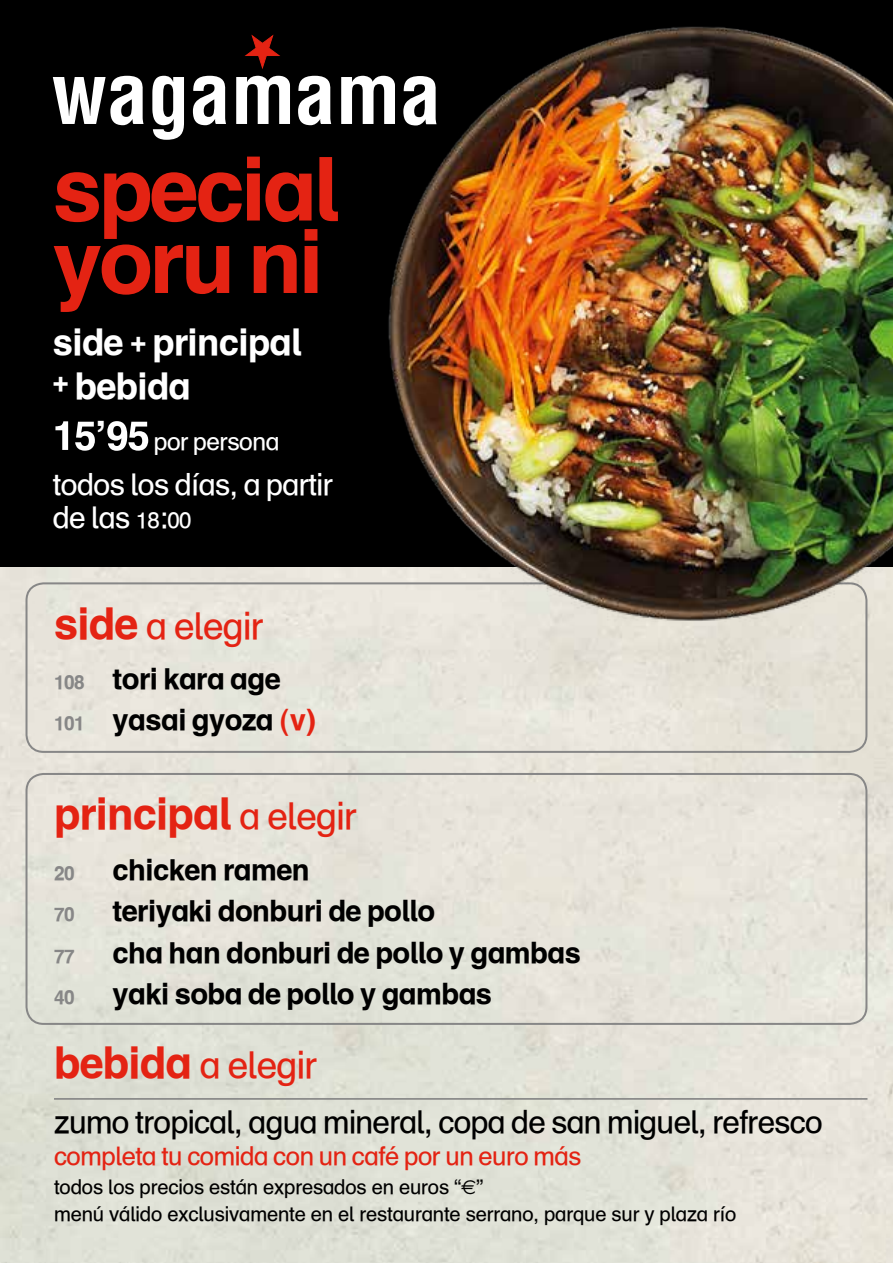
<style>
.page{position:relative;width:893px;height:1263px;background:#fff}
.page>*{position:absolute;margin:0;border:0;box-sizing:border-box;transform-origin:0 0}
.t1{font:700 88.2px/72.4px "Wagamama";letter-spacing:-.04em;color:#e42313}
.t2{font:700 54px "Wagamama";color:#fff}
.t3{font:700 43.05px "Wagamama";letter-spacing:-.02em;color:#e42313}
.t4{font:37.05px "Wagamama Normal";letter-spacing:-.02em;color:#e42313}
.t5{font:700 36.15px/43px "Wagamama";letter-spacing:-.02em;color:#fff}
.t6{font:31.5px "Wagamama Normal";letter-spacing:-.025em;color:#000}
.t7{font:30px/32.8px "Wagamama Normal";letter-spacing:-.02em;color:#fff}
.t8{font:700 28.95px/41.5px "Wagamama";letter-spacing:-.02em;color:#000}
.t9{font:25.65px "Wagamama Normal";letter-spacing:-.02em;color:#e42313}
.t10{font:700 25.5px "Wagamama";letter-spacing:-.02em;color:#878787}
.t11{font:24.45px "Wagamama Normal";letter-spacing:-.02em;color:#fff}
.t12{font:20.1px/26.7px "Wagamama Normal";letter-spacing:-.01em;color:#000}
.s1{font-size:40.5px}
.s2{font-family:"Wagamama";font-weight:700;font-size:43.05px}
.s3{font-size:25.5px;color:#878787}
.s4{color:#e42313}
.s5{font-family:"Wagamama Normal";font-weight:400;font-size:37.05px}
.s6{font-family:"Euro Sans"}
</style>
<div class="page">
<img style="left:0;top:566px;width:893px;height:697px">
<div style="left:26px;top:582px;width:841px;height:171px;border:2px solid #878787;border-radius:17px"></div>
<div style="left:0;top:0;width:893px;height:566px;background:#000"></div>
<img style="left:228px;top:26px;width:665px;height:615px">
<svg style="left:246px;top:36px;width:33px;height:32px"></svg>
<svg style="left:53px;top:76px;width:91px;height:49px"></svg>
<svg style="left:152px;top:76px;width:32px;height:64px"></svg>
<svg style="left:193px;top:76px;width:33px;height:49px"></svg>
<svg style="left:236px;top:76px;width:54px;height:48px"></svg>
<svg style="left:298px;top:76px;width:33px;height:49px"></svg>
<svg style="left:341px;top:76px;width:54px;height:48px"></svg>
<svg style="left:403px;top:76px;width:33px;height:49px"></svg>
<hr style="left:54px;top:1098px;width:813px;height:2px;background:#878787">
<div style="left:26px;top:773px;width:841px;height:252px;border:2px solid #878787;border-radius:17px"></div>
<h1 class="t1" style="left:53px;top:152px;width:288px">special yoru ni</h1>
<p class="t5" style="left:53px;top:321px;width:251px">side + principal + bebida</p>
<h2 class="t2" style="left:53px;top:398px;width:99px">15<span class="s1">’</span>95</h2>
<p class="t11" style="left:154px;top:430px;width:127px">por persona</p>
<p class="t7" style="left:53px;top:470px;width:282px">todos los días, a partir de las 18:00</p>
<p class="t4" style="left:54px;top:609px;width:211px"><span class="s2">side</span> a elegir</p>
<p class="t8" style="left:54px;top:658px;width:263px"><span class="s3">108</span> tori kara age<br><span class="s3">101</span> yasai gyoza <span class="s4">(v)</span></p>
<h3 class="t3" style="left:54px;top:788px;width:304px">principal <span class="s5">a elegir</span></h3>
<p class="t10" style="left:54px;top:855px;width:22px">20</p>
<p class="t8" style="left:113px;top:848px;width:199px">chicken ramen</p>
<p class="t10" style="left:54px;top:897px;width:22px">70</p>
<p class="t8" style="left:113px;top:890px;width:324px">teriyaki donburi de pollo</p>
<p class="t10" style="left:54px;top:938px;width:22px">77</p>
<p class="t8" style="left:113px;top:931px;width:470px">cha han donburi de pollo y gambas</p>
<p class="t10" style="left:54px;top:980px;width:22px">40</p>
<p class="t8" style="left:113px;top:973px;width:381px">yaki soba de pollo y gambas</p>
<p class="t4" style="left:54px;top:1048px;width:265px"><span class="s2">bebida</span> a elegir</p>
<p class="t6" style="left:54px;top:1108px;width:770px">zumo tropical, agua mineral, copa de san miguel, refresco</p>
<p class="t9" style="left:54px;top:1144px;width:529px">completa tu comida con un café por un euro más</p>
<p class="t12" style="left:54px;top:1175px;width:684px">todos los precios están expresados en euros “<span class="s6">€</span>”<br>menú válido exclusivamente en el restaurante serrano, parque sur y plaza río</p>
</div>
